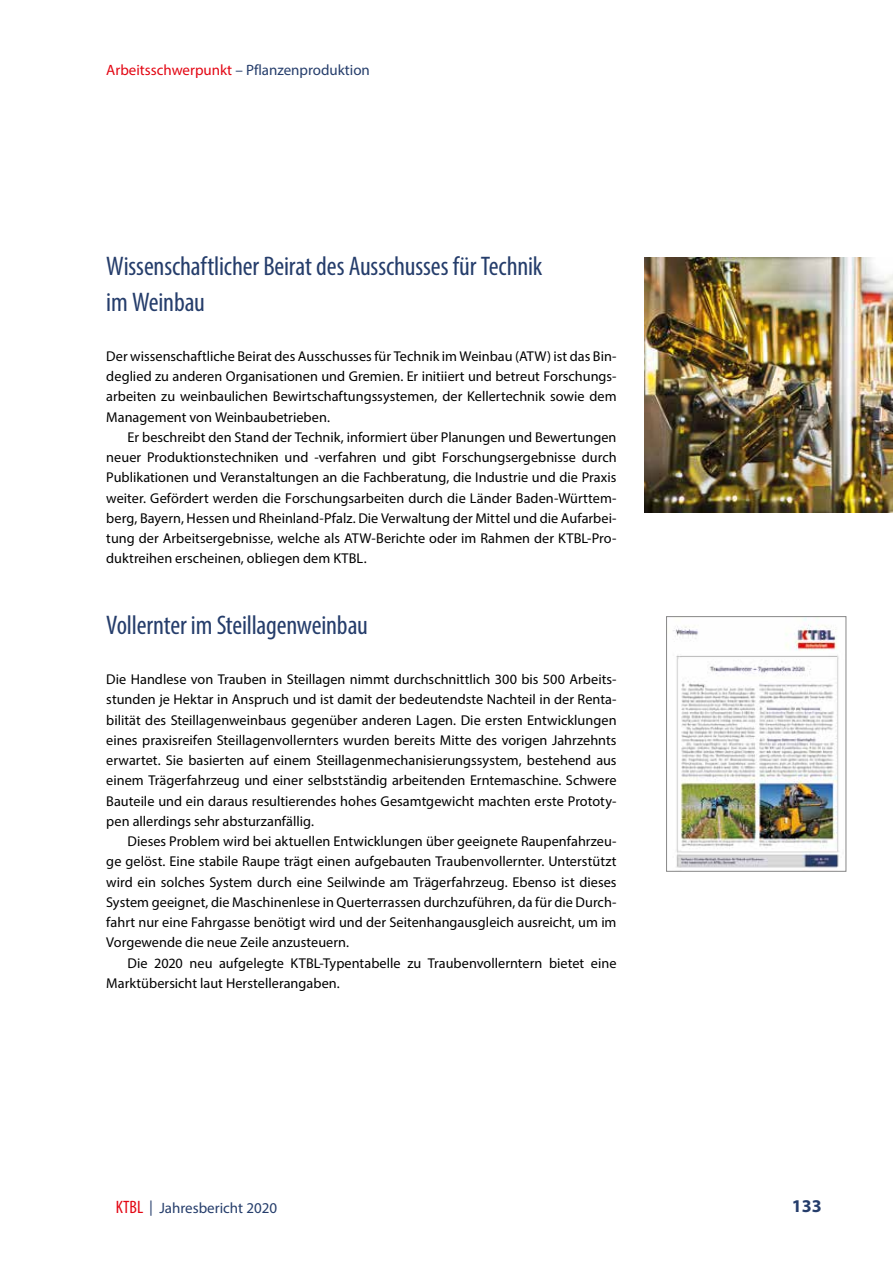
<style>
.page{position:relative;width:893px;height:1263px;background:#fff}
.page>*{position:absolute;margin:0;border:0;box-sizing:border-box;transform-origin:0 0}
.t1{font:condensed 27px/36px "Myriad Pro";letter-spacing:-.005em;color:#253d6b}
.t2{font:700 18px "Myriad Pro";color:#253d6b}
.t3{font:15px "Myriad Pro";color:#253d6b}
.t4{font:14.25px/20.2px "Myriad Pro";letter-spacing:.005em;color:#000;text-align:justify}
.s1{color:#e30613}
.s2{font-stretch:condensed;font-size:18px;color:#e30613}
.s3{font-family:"Rotis Sans Serif Pro"}
</style>
<div class="page">
<img style="left:644px;top:257px;width:249px;height:255px">
<img style="left:673px;top:618px;width:166px;height:250px">
<div style="left:666px;top:616px;width:180px;height:255px;border:1px solid #878787"></div>
<p class="t3" style="left:106px;top:61px;width:265px"><span class="s1">Arbeitsschwerpunkt</span> – Pflanzenproduktion</p>
<h1 class="t1" style="left:106px;top:247px;width:438px">Wissenschaftlicher Beirat des Ausschusses für Technik im Weinbau</h1>
<p class="t4" style="left:106px;top:346px;width:512px">Der wissenschaftliche Beirat des Ausschusses für Technik im Weinbau (ATW) ist das Bin&shy;deglied zu anderen Organisationen und Gremien. Er initiiert und betreut Forschungs&shy;arbeiten zu weinbaulichen Bewirtschaftungssystemen, der Kellertechnik sowie dem Management von Weinbaubetrieben.</p>
<p class="t4" style="left:106px;top:427px;width:512px;text-indent:21px">Er beschreibt den Stand der Technik, informiert über Planungen und Bewertungen neuer Produktionstechniken und -verfahren und gibt Forschungsergebnisse durch Publikationen und Veranstaltungen an die Fachberatung, die Industrie und die Praxis weiter. Gefördert werden die Forschungsarbeiten durch die Länder Baden-Württem&shy;berg, Bayern, Hessen und Rheinland-Pfalz. Die Verwaltung der Mittel und die Aufarbei&shy;tung der Arbeitsergebnisse, welche als ATW-Berichte oder im Rahmen der KTBL-Pro&shy;duktreihen erscheinen, obliegen dem KTBL.</p>
<h1 class="t1" style="left:106px;top:607px;width:263px">Vollernter im Steillagenweinbau</h1>
<p class="t4" style="left:106px;top:669px;width:512px">Die Handlese von Trauben in Steillagen nimmt durchschnittlich 300 bis 500 Arbeits&shy;stunden je Hektar in Anspruch und ist damit der bedeutendste Nachteil in der Renta&shy;bilität des Steillagenweinbaus gegenüber anderen Lagen. Die ersten Entwicklungen eines praxisreifen Steillagenvollernters wurden bereits Mitte des vorigen Jahrzehnts erwartet. Sie basierten auf einem Steillagenmechanisierungssystem, bestehend aus einem Trägerfahrzeug und einer selbstständig arbeitenden Erntemaschine. Schwere Bauteile und ein daraus resultierendes hohes Gesamtgewicht machten erste Prototy&shy;pen allerdings sehr absturzanfällig.</p>
<p class="t4" style="left:106px;top:831px;width:512px;text-indent:21px">Dieses Problem wird bei aktuellen Entwicklungen über geeignete Raupenfahrzeu&shy;ge gelöst. Eine stabile Raupe trägt einen aufgebauten Traubenvollernter. Unterstützt wird ein solches System durch eine Seilwinde am Trägerfahrzeug. Ebenso ist dieses System geeignet, die Maschinenlese in Querterrassen durchzuführen, da für die Durch&shy;fahrt nur eine Fahrgasse benötigt wird und der Seitenhangausgleich ausreicht, um im Vorgewende die neue Zeile anzusteuern.</p>
<p class="t4" style="left:106px;top:952px;width:512px;text-indent:21px">Die 2020 neu aufgelegte KTBL-Typentabelle zu Traubenvollerntern bietet eine<br>Marktübersicht laut Herstellerangaben.</p>
<p class="t3" style="left:116px;top:1199px;width:163px"><span class="s2">KTBL</span> <span class="s3">|</span> Jahresbericht 2020</p>
<p class="t2" style="left:792px;top:1194px;width:31px">133</p>
</div>
